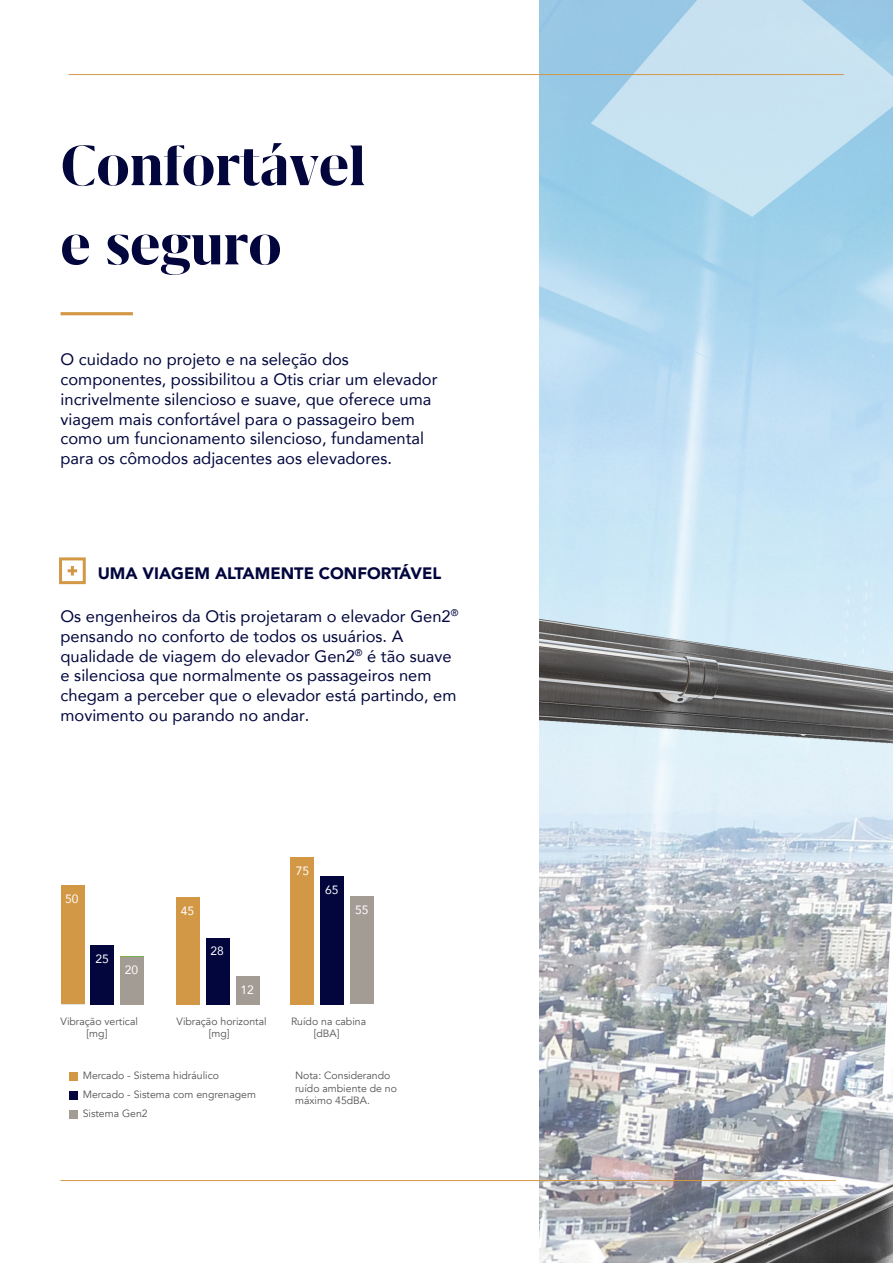
<style>
.page{position:relative;width:893px;height:1263px;background:#fff}
.page>*{position:absolute;margin:0;border:0;box-sizing:border-box;transform-origin:0 0}
.t1{font:700 66px/79.2px "Grifo L";color:#02063d}
.t2{font:16.5px/19.8px "Avenir";color:#02063d}
.t3{font:900 16.5px "Avenir";color:#02063d}
.t4{font:12px "Avenir";color:#fff}
.t5{font:10.5px/12px "Avenir";color:#525352;text-align:center}
</style>
<div class="page">
<img style="left:539px;top:0;width:354px;height:1263px">
<div style="left:176px;top:897px;width:24px;height:107px;background:#d39846"></div>
<div style="left:206px;top:938px;width:23px;height:66px;background:#02063d"></div>
<div style="left:236px;top:976px;width:23px;height:28px;background:#a29c95"></div>
<div style="left:291px;top:857px;width:23px;height:147px;background:#d39846"></div>
<div style="left:321px;top:876px;width:23px;height:128px;background:#02063d"></div>
<div style="left:350px;top:896px;width:24px;height:108px;background:#a29c95"></div>
<div style="left:61px;top:885px;width:23px;height:119px;background:#d39846"></div>
<div style="left:91px;top:945px;width:23px;height:59px;background:#02063d"></div>
<div style="left:121px;top:957px;width:23px;height:47px;background:#a29c95"></div>
<div style="left:69px;top:1072px;width:9px;height:8px;background:#d39846"></div>
<div style="left:69px;top:1091px;width:9px;height:8px;background:#02063d"></div>
<div style="left:69px;top:1110px;width:9px;height:9px;background:#a29c95"></div>
<hr style="left:61px;top:312px;width:72px;height:3px;background:#d39846">
<svg style="left:68px;top:566px;width:9px;height:9px"></svg>
<div style="left:59px;top:557px;width:27px;height:27px;border:3px solid #d39846"></div>
<hr style="left:69px;top:74px;width:775px;height:1px;background:#d39846">
<hr style="left:61px;top:1180px;width:775px;height:1px;background:#d39846">
<h1 class="t1" style="left:61px;top:126px;width:307px">Confortável e seguro</h1>
<p class="t2" style="left:61px;top:349px;width:378px">O cuidado no projeto e na seleção dos componentes, possibilitou a Otis criar um elevador incrivelmente silencioso e suave, que oferece uma viagem mais confortável para o passageiro bem como um funcionamento silencioso, fundamental para os cômodos adjacentes aos elevadores.</p>
<p class="t3" style="left:98px;top:559px;width:345px">UMA VIAGEM ALTAMENTE CONFORTÁVEL</p>
<p class="t2" style="left:61px;top:606px;width:399px">Os engenheiros da Otis projetaram o elevador Gen2<sup>® </sup>pensando no conforto de todos os usuários. A qualidade de viagem do elevador Gen2<sup>®</sup> é tão suave e silenciosa que normalmente os passageiros nem chegam a perceber que o elevador está partindo, em movimento ou parando no andar.</p>
<p class="t4" style="left:65px;top:889px;width:15px">50</p>
<p class="t4" style="left:95px;top:949px;width:15px">25</p>
<p class="t4" style="left:125px;top:960px;width:15px">20</p>
<p class="t4" style="left:181px;top:901px;width:15px">45</p>
<p class="t4" style="left:211px;top:941px;width:15px">28</p>
<p class="t4" style="left:240px;top:980px;width:15px">12</p>
<p class="t4" style="left:296px;top:861px;width:15px">75</p>
<p class="t4" style="left:325px;top:880px;width:15px">65</p>
<p class="t4" style="left:355px;top:900px;width:15px">55</p>
<p class="t5" style="left:177px;top:1015px;width:92px">Vibração horizontal [mg]</p>
<p class="t5" style="left:291px;top:1015px;width:77px">Ruído na cabina [dBA]</p>
<p class="t5" style="left:295px;top:1069px;width:103px;line-height:12.6px;text-align:left">Nota: Considerando ruído ambiente de no máximo 45dBA.</p>
<p class="t5" style="left:61px;top:1015px;width:79px">Vibração vertical [mg]</p>
<p class="t5" style="left:83px;top:1066px;width:175px;line-height:19.2px;text-align:left">Mercado - Sistema hidráulico<br>Mercado - Sistema com engrenagem<br>Sistema Gen2</p>
</div>
